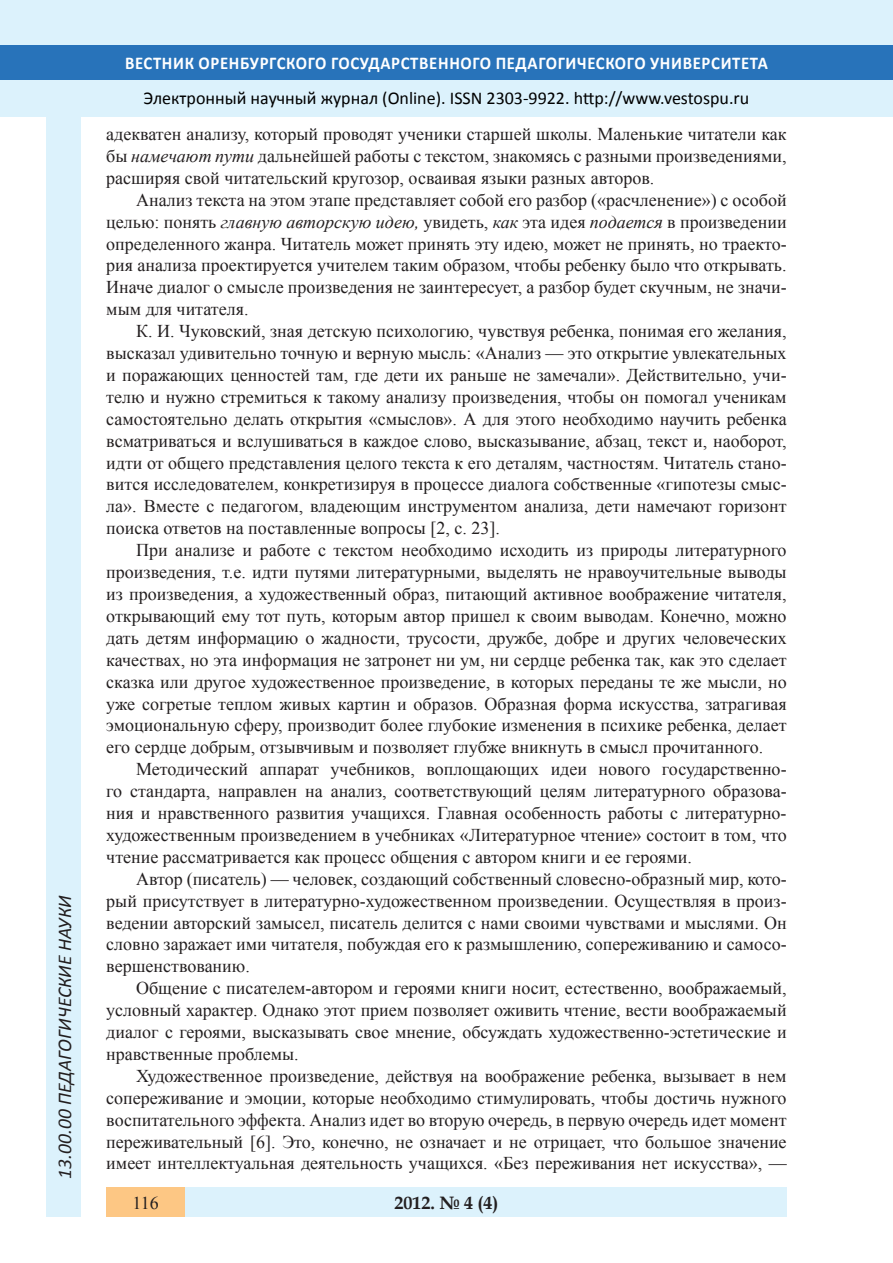
<style>
.page{position:relative;width:893px;height:1263px;background:#fff}
.page>*{position:absolute;margin:0;border:0;box-sizing:border-box;transform-origin:0 0}
.t1{font:italic 19.5px "Calibri";color:#231f20}
.Стиль2{font:18px/21.9px "Times New Roman";color:#231f20;text-align:justify}
.t2{font:18px "Calibri";color:#000}
.t3{font:700 18px "Calibri";letter-spacing:.04em;color:#fff;scale:.93 1}
.t4{font:700 18px "Book Antiqua";color:#231f20}
.s1{font-style:italic}
</style>
<div class="page">
<div style="left:0;top:0;width:893px;height:116px;background:#dcf2fc"></div>
<div style="left:0;top:45px;width:893px;height:34px;background:#2873ba"></div>
<div style="left:106px;top:1188px;width:681px;height:29px;background:#dcf2fc"></div>
<div style="left:106px;top:1188px;width:79px;height:29px;background:#fdc784"></div>
<div style="left:47px;top:116px;width:34px;height:1101px;background:#dcf2fc"></div>
<p class="t1" style="left:51px;top:1179px;width:285px;rotate:-90deg">13.00.00 ПЕДАГОГИЧЕСКИЕ НАУКИ</p>
<p class="t3" style="left:125px;top:51px;width:693px">ВЕСТНИК ОРЕНБУРГСКОГО ГОСУДАРСТВЕННОГО ПЕДАГОГИЧЕСКОГО УНИВЕРСИТЕТА</p>
<p class="t2" style="left:144px;top:86px;width:607px">Электронный научный журнал (Online). ISSN 2303-9922. http://www.vestospu.ru</p>
<p class="Стиль2" style="left:106px;top:123px;width:682px">адекватен анализу, который проводят ученики старшей школы. Маленькие читатели как бы <span class="s1">намечают пути</span> дальнейшей работы с текстом, знакомясь с разными произведениями, расширяя свой читательский кругозор, осваивая языки разных авторов.</p>
<p class="Стиль2" style="left:106px;top:188px;width:682px;text-indent:30px">Анализ текста на этом этапе представляет собой его разбор («расчленение») с особой целью: понять <span class="s1">главную авторскую идею,</span> увидеть, <span class="s1">как</span> эта идея <span class="s1">подается</span> в произведении определенного жанра. Читатель может принять эту идею, может не принять, но траекто&shy;рия анализа проектируется учителем таким образом, чтобы ребенку было что открывать.<br>Иначе диалог о смысле произведения не заинтересует, а разбор будет скучным, не значи&shy;мым для читателя.</p>
<p class="Стиль2" style="left:106px;top:320px;width:682px;text-indent:30px">К. И. Чуковский, зная детскую психологию, чувствуя ребенка, понимая его желания, высказал удивительно точную и верную мысль: «Анализ — это открытие увлекательных и поражающих ценностей там, где дети их раньше не замечали». Действительно, учи&shy;телю и нужно стремиться к такому анализу произведения, чтобы он помогал ученикам самостоятельно делать открытия «смыслов». А для этого необходимо научить ребенка всматриваться и вслушиваться в каждое слово, высказывание, абзац, текст и, наоборот, идти от общего представления целого текста к его деталям, частностям. Читатель стано&shy;вится исследователем, конкретизируя в процессе диалога собственные «гипотезы смыс&shy;ла». Вместе с педагогом, владеющим инструментом анализа, дети намечают горизонт поиска ответов на поставленные вопросы [2, с. 23].</p>
<p class="Стиль2" style="left:106px;top:539px;width:682px;text-indent:30px">При анализе и работе с текстом необходимо исходить из природы литературного произведения, т.е. идти путями литературными, выделять не нравоучительные выводы из произведения, а художественный образ, питающий активное воображение читателя, открывающий ему тот путь, которым автор пришел к своим выводам. Конечно, можно дать детям информацию о жадности, трусости, дружбе, добре и других человеческих качествах, но эта информация не затронет ни ум, ни сердце ребенка так, как это сделает сказка или другое художественное произведение, в которых переданы те же мысли, но уже согретые теплом живых картин и образов. Образная форма искусства, затрагивая эмоциональную сферу, производит более глубокие изменения в психике ребенка, делает его сердце добрым, отзывчивым и позволяет глубже вникнуть в смысл прочитанного.</p>
<p class="Стиль2" style="left:106px;top:758px;width:682px;text-indent:30px">Методический аппарат учебников, воплощающих идеи нового государственно&shy;го стандарта, направлен на анализ, соответствующий целям литературного образова&shy;ния и нравственного развития учащихся. Главная особенность работы с литературно&shy;художественным произведением в учебниках «Литературное чтение» состоит в том, что чтение рассматривается как процесс общения с автором книги и ее героями.</p>
<p class="Стиль2" style="left:106px;top:867px;width:682px;text-indent:30px">Автор (писатель) — человек, создающий собственный словесно-образный мир, кото&shy;рый присутствует в литературно-художественном произведении. Осуществляя в произ&shy;ведении авторский замысел, писатель делится с нами своими чувствами и мыслями. Он словно заражает ими читателя, побуждая его к размышлению, сопереживанию и самосо&shy;вершенствованию.</p>
<p class="Стиль2" style="left:106px;top:977px;width:682px;text-indent:30px">Общение с писателем-автором и героями книги носит, естественно, воображаемый, условный характер. Однако этот прием позволяет оживить чтение, вести воображаемый диалог с героями, высказывать свое мнение, обсуждать художественно-эстетические и нравственные проблемы.</p>
<p class="Стиль2" style="left:106px;top:1064px;width:682px;text-indent:30px">Художественное произведение, действуя на воображение ребенка, вызывает в нем сопереживание и эмоции, которые необходимо стимулировать, чтобы достичь нужного воспитательного эффекта. Анализ идет во вторую очередь, в первую очередь идет момент переживательный [6]. Это, конечно, не означает и не отрицает, что большое значение имеет интеллектуальная деятельность учащихся. «Без переживания нет искусства», —</p>
<p class="Стиль2" style="left:133px;top:1191px;width:28px">116</p>
<p class="t4" style="left:394px;top:1190px;width:106px">2012. № 4 (4)</p>
</div>
